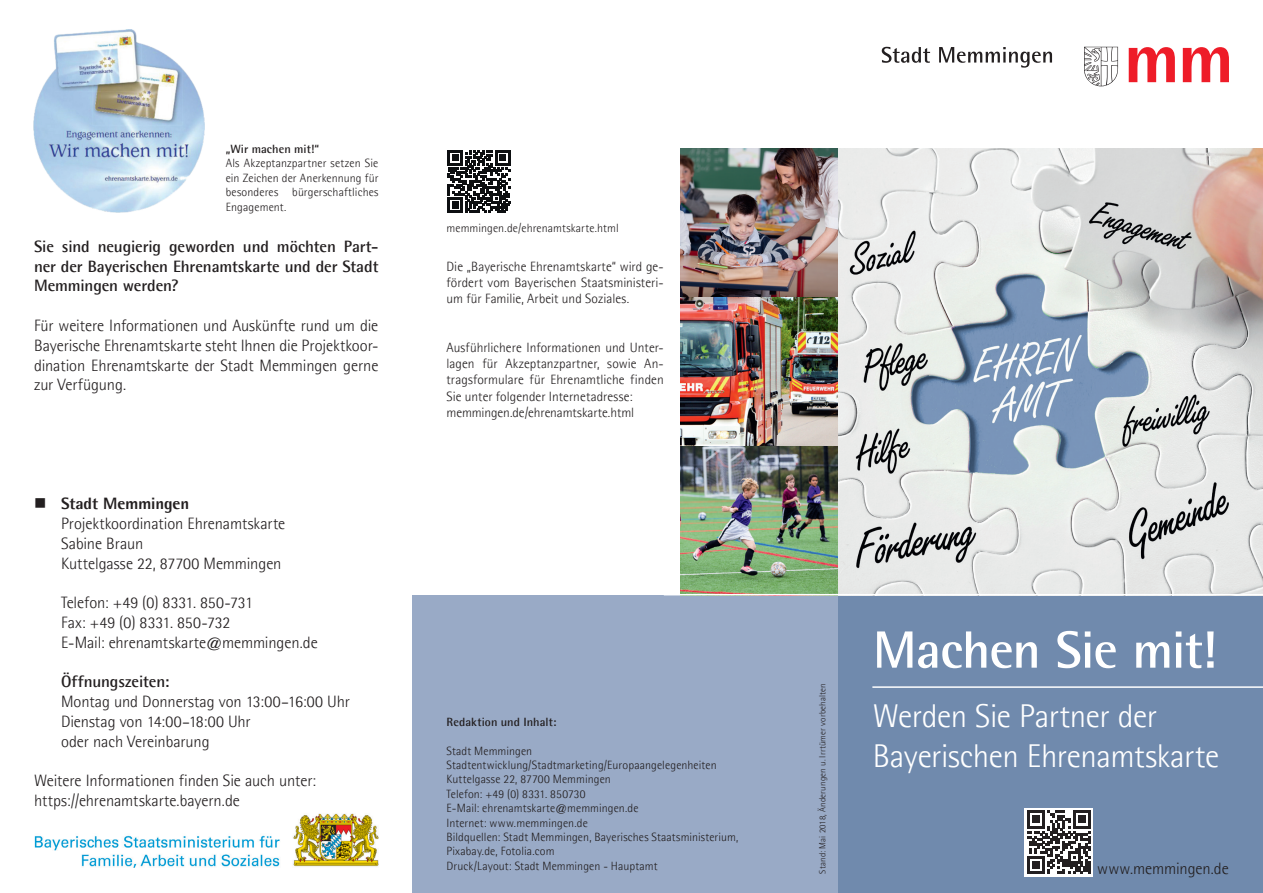
<style>
.page{position:relative;width:1263px;height:893px;background:#fff}
.page>*{position:absolute;margin:0;border:0;box-sizing:border-box;transform-origin:0 0}
.t1{font:700 52.5px "Agfa Rotis Semisans";letter-spacing:-.015em;color:#fff}
.t2{font:300 33px/39.6px "Rotis Semi Sans";letter-spacing:-.015em;color:#fff}
.t3{font:300 16.5px/19.8px "Rotis Semi Sans";letter-spacing:-.005em;color:#231f20}
.t4{font:700 16.5px/19.8px "Agfa Rotis Semisans";letter-spacing:-.005em;color:#231f20;text-align:justify}
.t5{font:800 16.5px "Rotis Semi Sans";color:#231f20}
.t6{font:300 13.5px/16.2px "Rotis Semi Sans";letter-spacing:.005em;color:#231f20;text-align:justify}
.t7{font:300 12px/14.4px "Rotis Semi Sans";letter-spacing:.01em;color:#231f20;text-align:justify}
.t8{font:700 12px "Agfa Rotis Semisans";letter-spacing:.005em;color:#231f20}
.t9{font:300 9px "Rotis Semi Sans";letter-spacing:.015em;color:#231f20}
</style>
<div class="page">
<div style="left:838px;top:595px;width:425px;height:298px;background:#708aad"></div>
<div style="left:412px;top:595px;width:426px;height:298px;background:#99aac6"></div>
<svg style="left:1129px;top:47px;width:46px;height:35px"></svg>
<svg style="left:1183px;top:47px;width:46px;height:35px"></svg>
<svg style="left:882px;top:47px;width:48px;height:16px"></svg>
<svg style="left:939px;top:47px;width:113px;height:21px"></svg>
<svg style="left:1084px;top:47px;width:34px;height:39px"></svg>
<div style="left:1025px;top:808px;width:68px;height:68px;background:#fff"></div>
<svg style="left:1027px;top:810px;width:64px;height:64px"></svg>
<img style="left:680px;top:149px;width:583px;height:445px">
<img style="left:34px;top:813px;width:344px;height:55px">
<img style="left:33px;top:29px;width:172px;height:183px">
<svg style="left:448px;top:150px;width:62px;height:62px"></svg>
<hr style="left:872px;top:686px;width:391px;height:2px;background:#fff">
<p class="t8" style="left:226px;top:142px;width:95px">„Wir machen mit!“</p>
<p class="t7" style="left:226px;top:156px;width:154px">Als Akzeptanzpartner setzen Sie ein Zeichen der Anerkennung für besonderes bürgerschaftliches Engagement.</p>
<p class="t4" style="left:34px;top:236px;width:346px">Sie sind neugierig geworden und möchten Part&shy;ner der Bayerischen Ehrenamtskarte und der Stadt Memmingen werden?</p>
<p class="t3" style="left:34px;top:316px;width:346px;text-align:justify">Für weitere Informationen und Auskünfte rund um die Bayerische Ehrenamtskarte steht Ihnen die Projektkoor&shy;dination Ehrenamtskarte der Stadt Memmingen gerne zur Verfügung.</p>
<p class="t5" style="left:61px;top:493px;width:130px">Stadt Memmingen</p>
<p class="t3" style="left:61px;top:514px;width:226px">Projektkoordination Ehrenamtskarte<br>Sabine Braun<br>Kuttelgasse 22, 87700 Memmingen</p>
<p class="t3" style="left:61px;top:593px;width:258px">Telefon: +49 (0) 8331. 850-731<br>Fax: +49 (0) 8331. 850-732<br>E-Mail: ehrenamtskarte@memmingen.de</p>
<p class="t4" style="left:61px;top:672px;width:110px">Öffnungszeiten:</p>
<p class="t3" style="left:61px;top:692px;width:291px">Montag und Donnerstag von 13:00–16:00 Uhr<br>Dienstag von 14:00–18:00 Uhr<br>oder nach Vereinbarung</p>
<p class="t3" style="left:34px;top:771px;width:284px">Weitere Informationen finden Sie auch unter: https://ehrenamtskarte.bayern.de</p>
<p class="t7" style="left:446px;top:221px;width:174px">memmingen.de/ehrenamtskarte.html</p>
<p class="t6" style="left:446px;top:259px;width:219px">Die „Bayerische Ehrenamtskarte“ wird ge&shy;fördert vom Bayerischen Staatsministeri&shy;um für Familie, Arbeit und Soziales.</p>
<p class="t6" style="left:446px;top:340px;width:219px;text-align:left">Ausführlichere Informationen und Unter&shy;lagen für Akzeptanzpartner, sowie An&shy;tragsformulare für Ehrenamtliche finden Sie unter folgender Internetadresse: memmingen.de/ehrenamtskarte.html</p>
<p class="t8" style="left:446px;top:714px;width:111px">Redaktion und Inhalt:</p>
<p class="t7" style="left:446px;top:743px;width:293px;text-align:left">Stadt Memmingen Stadtentwicklung/Stadtmarketing/Europaangelegenheiten Kuttelgasse 22, 87700 Memmingen<br>Telefon: +49 (0) 8331. 850730<br>E-Mail: ehrenamtskarte@memmingen.de<br>Internet: www.memmingen.de<br>Bildquellen: Stadt Memmingen, Bayerisches Staatsministerium, Pixabay.de, Fotolia.com<br>Druck/Layout: Stadt Memmingen - Hauptamt</p>
<p class="t9" style="left:817px;top:873px;width:192px;rotate:-90deg">Stand: Mai 2018, Änderungen u. Irrtümer vorbehalten</p>
<h1 class="t1" style="left:873px;top:618px;width:345px">Machen Sie mit!</h1>
<h2 class="t2" style="left:873px;top:696px;width:348px">Werden Sie Partner der<br>Bayerischen Ehrenamtskarte</h2>
<p class="t3" style="left:1097px;top:858px;width:133px">www.memmingen.de</p>
</div>
